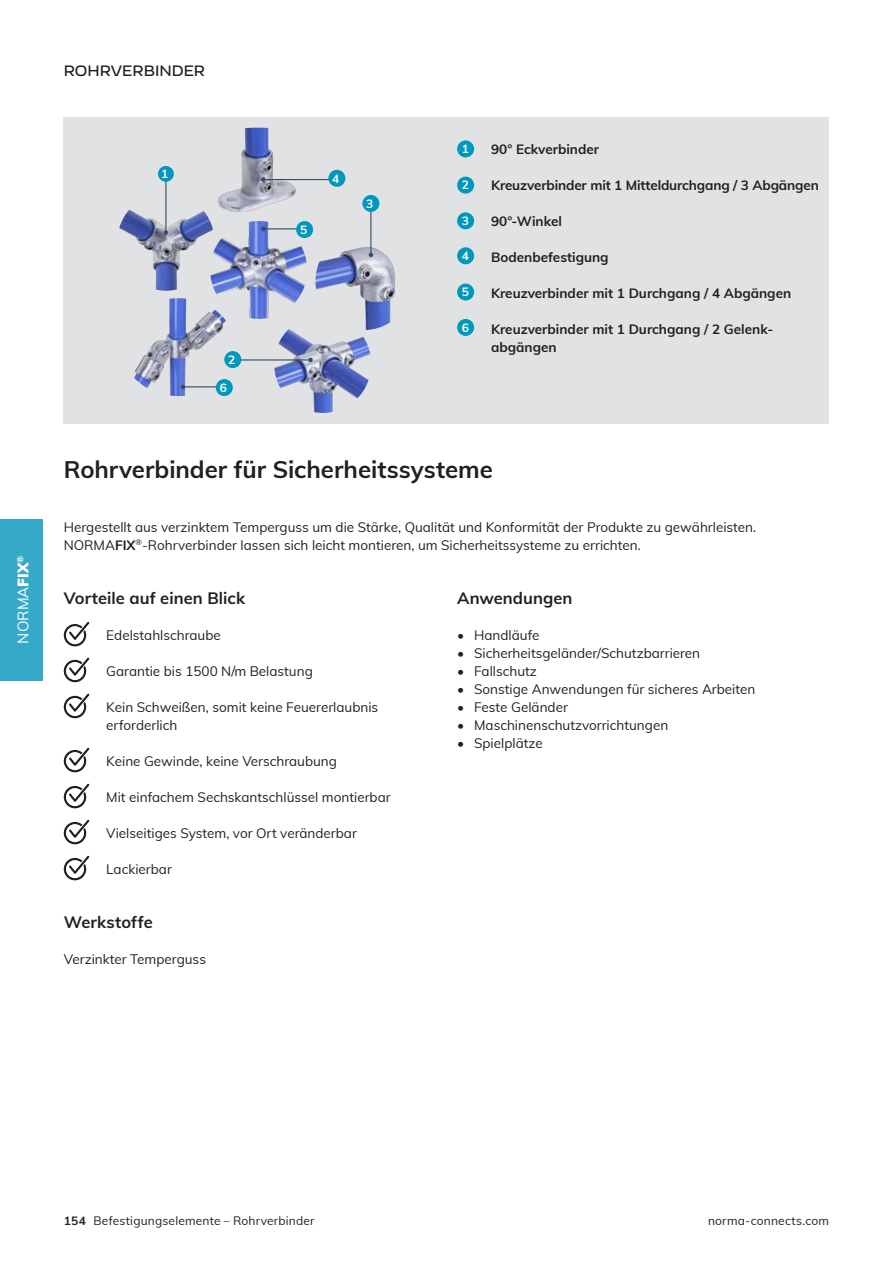
<style>
.page{position:relative;width:893px;height:1263px;background:#fff}
.page>*{position:absolute;margin:0;border:0;box-sizing:border-box;transform-origin:0 0}
.Headlines___level_02{font:700 24px "Muli";color:#231f20}
.Headlines___level_03{font:700 16.5px "Muli";letter-spacing:.005em;color:#231f20}
.t1{font:600 15px "Nizzoli";color:#231f20}
.t2{font:15px "Muli";color:#fff}
.Text_body{font:13.5px/18px "Muli";color:#231f20}
.Text_body-2{font:700 13.5px/18px "Muli";color:#231f20}
.t3{font:12px "Muli";letter-spacing:.015em;color:#231f20}
.Nummerierung{font:700 12px "Muli";color:#fff}
.Text_body-3{font:700 12px "Muli";color:#fff}
.t4{font:700 12px "Muli";color:#231f20}
.s1{font-weight:900}
.s2{font-weight:700}
</style>
<div class="page">
<div style="left:0;top:519px;width:43px;height:161px;background:#36a8c8"></div>
<div style="left:64px;top:118px;width:765px;height:306px;background:#e1e2e4"></div>
<img style="left:217px;top:128px;width:79px;height:84px">
<div style="left:457px;top:140px;width:17px;height:17px;background:#0098bd;border-radius:50%"></div>
<div style="left:457px;top:177px;width:17px;height:17px;background:#0098bd;border-radius:50%"></div>
<div style="left:457px;top:212px;width:17px;height:17px;background:#0098bd;border-radius:50%"></div>
<div style="left:457px;top:247px;width:17px;height:17px;background:#0098bd;border-radius:50%"></div>
<div style="left:457px;top:284px;width:17px;height:17px;background:#0098bd;border-radius:50%"></div>
<div style="left:457px;top:319px;width:17px;height:17px;background:#0098bd;border-radius:50%"></div>
<hr style="left:263px;top:179px;width:70px;height:1px;background:#344d5f">
<svg style="left:261px;top:177px;width:5px;height:5px"></svg>
<div style="left:328px;top:170px;width:17px;height:17px;background:#0098bd;border-radius:50%"></div>
<img style="left:119px;top:209px;width:94px;height:82px">
<hr style="left:165px;top:181px;width:1px;height:51px;background:#344d5f">
<svg style="left:164px;top:230px;width:4px;height:5px"></svg>
<div style="left:158px;top:166px;width:16px;height:16px;background:#0098bd;border-radius:50%"></div>
<img style="left:315px;top:247px;width:80px;height:83px">
<img style="left:210px;top:221px;width:97px;height:98px;border-radius:49px">
<hr style="left:370px;top:208px;width:1px;height:47px;background:#344d5f">
<svg style="left:369px;top:253px;width:4px;height:4px"></svg>
<div style="left:362px;top:195px;width:17px;height:17px;background:#0098bd;border-radius:50%"></div>
<hr style="left:263px;top:228px;width:34px;height:1px;background:#344d5f">
<svg style="left:261px;top:227px;width:5px;height:4px"></svg>
<div style="left:296px;top:221px;width:17px;height:17px;background:#0098bd;border-radius:50%"></div>
<img style="left:134px;top:298px;width:92px;height:98px">
<img style="left:274px;top:329px;width:96px;height:84px">
<hr style="left:236px;top:359px;width:74px;height:1px;background:#344d5f">
<svg style="left:308px;top:358px;width:5px;height:4px"></svg>
<div style="left:224px;top:351px;width:17px;height:17px;background:#0098bd;border-radius:50%"></div>
<hr style="left:183px;top:386px;width:33px;height:1px;background:#344d5f">
<svg style="left:181px;top:385px;width:4px;height:4px"></svg>
<div style="left:216px;top:379px;width:17px;height:17px;background:#0098bd;border-radius:50%"></div>
<svg style="left:64px;top:622px;width:25px;height:24px"></svg>
<svg style="left:64px;top:657px;width:25px;height:25px"></svg>
<svg style="left:64px;top:693px;width:25px;height:25px"></svg>
<svg style="left:64px;top:748px;width:25px;height:24px"></svg>
<svg style="left:64px;top:784px;width:25px;height:24px"></svg>
<svg style="left:64px;top:820px;width:25px;height:24px"></svg>
<svg style="left:64px;top:856px;width:25px;height:24px"></svg>
<p class="t2" style="left:12px;top:644px;width:90px;rotate:-90deg">NORMA<span class="s1">FIX</span><sup>®</sup></p>
<p class="t1" style="left:64px;top:62px;width:143px">ROHRVERBINDER</p>
<p class="Text_body-3" style="left:161px;top:165px;width:9px">1</p>
<p class="Text_body-3" style="left:228px;top:351px;width:9px">2</p>
<p class="Text_body-3" style="left:220px;top:379px;width:9px">6</p>
<p class="Text_body-3" style="left:300px;top:221px;width:9px">5</p>
<p class="Text_body-3" style="left:332px;top:170px;width:9px">4</p>
<p class="Text_body-3" style="left:366px;top:195px;width:9px">3</p>
<p class="Nummerierung" style="left:462px;top:140px;width:9px">1</p>
<p class="Nummerierung" style="left:462px;top:176px;width:9px">2</p>
<p class="Nummerierung" style="left:462px;top:212px;width:9px">3</p>
<p class="Nummerierung" style="left:462px;top:247px;width:9px">4</p>
<p class="Nummerierung" style="left:462px;top:283px;width:9px">5</p>
<p class="Nummerierung" style="left:462px;top:319px;width:9px">6</p>
<p class="Text_body-2" style="left:491px;top:139px;width:110px">90° Eckverbinder</p>
<p class="Text_body-2" style="left:491px;top:175px;width:329px">Kreuzverbinder mit 1 Mitteldurchgang / 3 Abgängen</p>
<p class="Text_body-2" style="left:491px;top:211px;width:72px">90°-Winkel</p>
<p class="Text_body-2" style="left:491px;top:247px;width:119px">Bodenbefestigung</p>
<p class="Text_body-2" style="left:491px;top:283px;width:302px">Kreuzverbinder mit 1 Durchgang / 4 Abgängen</p>
<p class="Text_body-2" style="left:491px;top:319px;width:284px">Kreuzverbinder mit 1 Durchgang / 2 Gelenk&shy;abgängen</p>
<p class="Headlines___level_02" style="left:64px;top:452px;width:431px">Rohrverbinder für Sicherheitssysteme</p>
<p class="Text_body" style="left:64px;top:517px;width:694px">Hergestellt aus verzinktem Temperguss um die Stärke, Qualität und Konformität der Produkte zu gewährleisten.</p>
<p class="Text_body" style="left:64px;top:535px;width:579px">NORMA<span class="s2">FIX</span><sup>®</sup>-Rohrverbinder lassen sich leicht montieren, um Sicherheitssysteme zu errichten.</p>
<p class="Headlines___level_03" style="left:457px;top:586px;width:117px">Anwendungen</p>
<p class="Text_body" style="left:457px;top:625px;width:84px">• Handläufe</p>
<p class="Text_body" style="left:457px;top:643px;width:245px">• Sicherheitsgeländer/Schutzbarrieren</p>
<p class="Text_body" style="left:457px;top:661px;width:81px">• Fallschutz</p>
<p class="Text_body" style="left:457px;top:679px;width:300px">• Sonstige Anwendungen für sicheres Arbeiten</p>
<p class="Text_body" style="left:457px;top:697px;width:112px">• Feste Geländer</p>
<p class="Text_body" style="left:457px;top:715px;width:213px">• Maschinenschutzvorrichtungen</p>
<p class="Text_body" style="left:457px;top:733px;width:87px">• Spielplätze</p>
<p class="Headlines___level_03" style="left:64px;top:586px;width:183px">Vorteile auf einen Blick</p>
<p class="Text_body" style="left:106px;top:625px;width:116px">Edelstahlschraube</p>
<p class="Text_body" style="left:106px;top:661px;width:208px">Garantie bis 1500 N/m Belastung</p>
<p class="Text_body" style="left:106px;top:697px;width:273px">Kein Schweißen, somit keine Feuererlaubnis erforderlich</p>
<p class="Text_body" style="left:106px;top:751px;width:232px">Keine Gewinde, keine Verschraubung</p>
<p class="Text_body" style="left:106px;top:787px;width:286px">Mit einfachem Sechskantschlüssel montierbar</p>
<p class="Text_body" style="left:106px;top:823px;width:252px">Vielseitiges System, vor Ort veränderbar</p>
<p class="Text_body" style="left:106px;top:859px;width:67px">Lackierbar</p>
<p class="Headlines___level_03" style="left:64px;top:910px;width:90px">Werkstoffe</p>
<p class="Text_body" style="left:64px;top:949px;width:144px">Verzinkter Temperguss</p>
<p class="t4" style="left:64px;top:1211px;width:24px">154</p>
<p class="t3" style="left:94px;top:1212px;width:223px">Befestigungselemente – Rohrverbinder</p>
<p class="t3" style="left:708px;top:1212px;width:123px">norma-connects.com</p>
</div>
